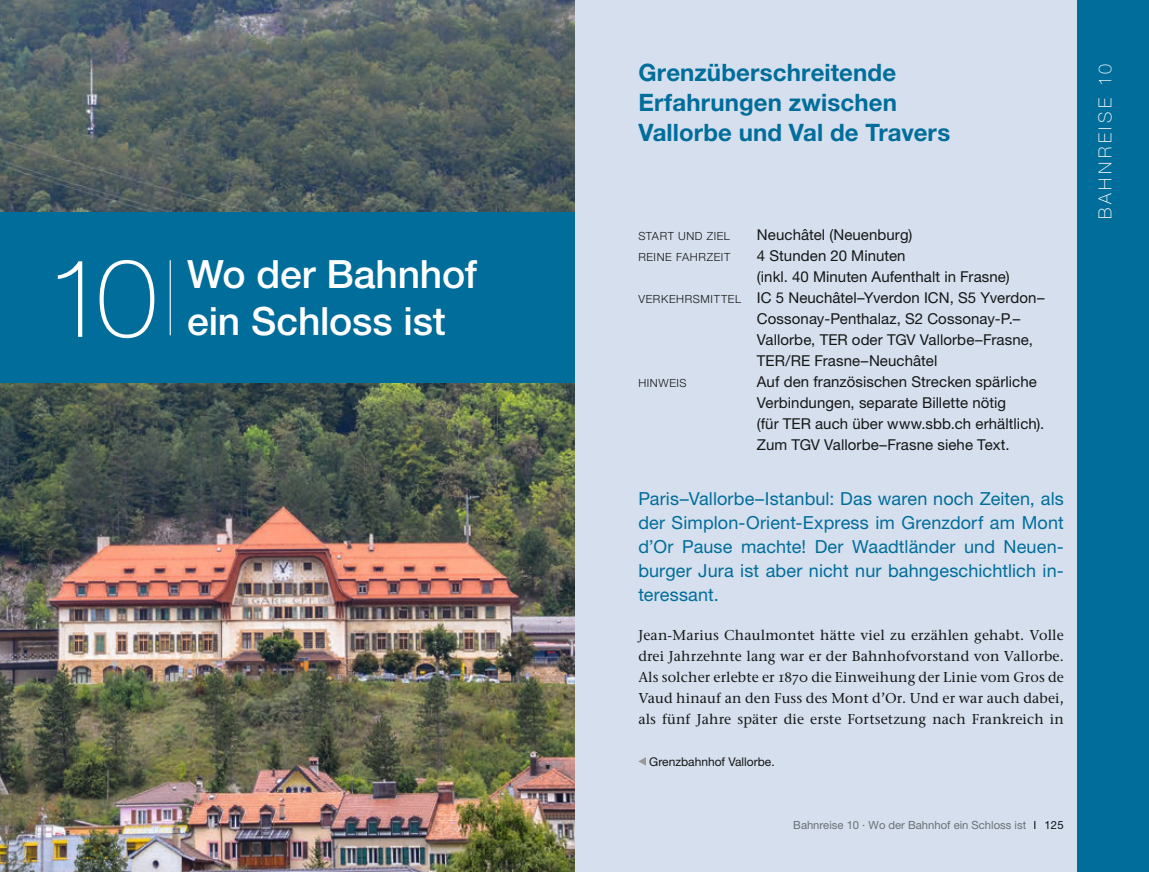
<style>
.page{position:relative;width:1149px;height:872px;background:#fff}
.page>*{position:absolute;margin:0;border:0;box-sizing:border-box;transform-origin:0 0}
.t1{font:100 109.5px "Helvetica Neue LT Std";color:#fff}
.t2{font:500 39px "Helvetica Neue LT Std";letter-spacing:-.005em;color:#fff}
.t3{font:700 24px/30px "Helvetica Neue LT Std";letter-spacing:.005em;color:#006d9b}
.t4{font:18px/24px "Helvetica Neue LT Std";letter-spacing:.01em;color:#006d9b;text-align:justify}
.t5{font:100 18px "Helvetica Neue LT Std";letter-spacing:.195em;color:#fff}
.t6{font:15px/21px "Helvetica Neue LT Std";letter-spacing:.005em;color:#151616}
.t7{font:500 14.25px/21px "Stone Serif OSITC";letter-spacing:.01em;color:#151616;text-align:justify}
.t8{font:12px "Helvetica Neue LT Std";color:#151616}
.t9{font:11.25px "Helvetica Neue LT Std";color:#6a7076}
.t10{font:300 11.25px "Helvetica Neue LT Std";letter-spacing:.055em;color:#151616}
.s1{font-weight:300;font-size:11.25px}
.s2{color:#090f14}
</style>
<div class="page">
<div style="left:574px;top:0;width:574px;height:872px;background:#d5dfed"></div>
<div style="left:1077px;top:0;width:71px;height:872px;background:#006d9b"></div>
<svg style="left:638px;top:758px;width:7px;height:7px"></svg>
<img style="left:0;top:0;width:574px;height:872px">
<div style="left:0;top:213px;width:574px;height:170px;background:#006d9b"></div>
<hr style="left:170px;top:260px;width:1px;height:75px;background:#fff">
<h1 class="t1" style="left:46px;top:235px;width:113px">10</h1>
<h2 class="t2" style="left:187px;top:251px;width:291px">Wo der Bahnhof</h2>
<h2 class="t2" style="left:187px;top:298px;width:260px">ein Schloss ist</h2>
<h3 class="t3" style="left:638px;top:57px;width:313px">Grenzüberschreitende<br>Erfahrungen zwischen<br>Vallorbe und Val de Travers</h3>
<p class="t10" style="left:638px;top:229px;width:93px">START UND ZIEL</p>
<p class="t6" style="left:756px;top:224px;width:157px">Neuchâtel (Neuenburg)</p>
<p class="t10" style="left:638px;top:250px;width:93px">REINE FAHRZEIT</p>
<p class="t6" style="left:756px;top:245px;width:150px">4 Stunden 20 Minuten</p>
<p class="t6" style="left:756px;top:266px;width:254px">(inkl. 40 Minuten Aufenthalt in Frasne)</p>
<p class="t6" style="left:638px;top:287px;width:407px"><span class="s1">VERKEHRSMITTEL</span> IC 5 Neuchâtel–Yverdon ICN, S5 Yverdon–</p>
<p class="t6" style="left:756px;top:308px;width:265px">Cossonay-Penthalaz, S2 Cossonay-P.–</p>
<p class="t6" style="left:756px;top:329px;width:277px">Vallorbe, TER oder TGV Vallorbe–Frasne,</p>
<p class="t6" style="left:756px;top:350px;width:182px">TER/RE Frasne–Neuchâtel</p>
<p class="t10" style="left:638px;top:376px;width:50px">HINWEIS</p>
<p class="t6" style="left:756px;top:371px;width:289px">Auf den französischen Strecken spärliche Verbindungen, separate Billette nötig<br>(für TER auch über www.sbb.ch erhältlich).<br>Zum TGV Vallorbe–Frasne siehe Text.</p>
<p class="t4" style="left:638px;top:486px;width:427px">Paris–Vallorbe–Istanbul: Das waren noch Zeiten, als der Simplon-Orient-Express im Grenzdorf am Mont d’Or Pause machte! Der Waadtländer und Neuen&shy;burger Jura ist aber nicht nur bahngeschichtlich in&shy;teressant.</p>
<p class="t7" style="left:638px;top:624px;width:427px">Jean-Marius Chaulmontet hätte viel zu erzählen gehabt. Volle drei Jahrzehnte lang war er der Bahnhofvorstand von Vallorbe.<br>Als solcher erlebte er 1870 die Einweihung der Linie vom Gros de Vaud hinauf an den Fuss des Mont d’Or. Und er war auch dabei, als fünf Jahre später die erste Fortsetzung nach Frankreich in</p>
<p class="t8" style="left:649px;top:754px;width:127px">Grenzbahnhof Vallorbe.</p>
<p class="t9" style="left:793px;top:818px;width:272px">Bahnreise 10 · Wo der Bahnhof ein Schloss ist <span class="s2">I 125</span></p>
<p class="t5" style="left:1094px;top:219px;width:157px;rotate:-90deg">BAHNREISE 10</p>
</div>
